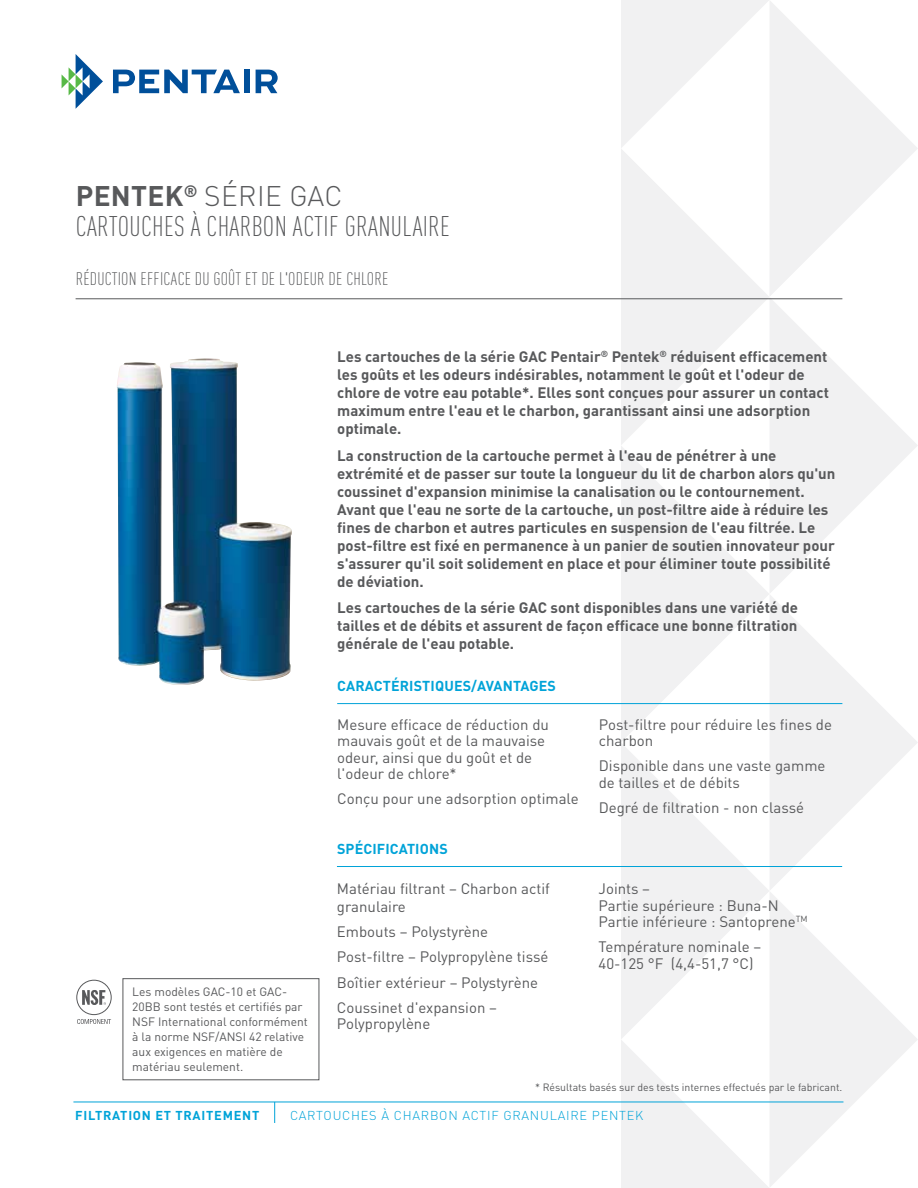
<style>
.page{position:relative;width:918px;height:1188px;background:#fff}
.page>*{position:absolute;margin:0;border:0;box-sizing:border-box;transform-origin:0 0}
.t1{font:300 condensed 28.05px/30px "DIN Pro";letter-spacing:.01em;color:#58595b}
.t2{font:300 condensed 18px "DIN Pro";letter-spacing:.01em;color:#58595b}
.t3{font:700 15px/18px "DIN Pro";color:#58595b}
.t4{font:15px/16.5px "DIN Pro";color:#58595b}
.t5{font:700 14.25px "DIN Pro";letter-spacing:.01em;color:#00a3d8}
.t6{font:300 12.75px "DIN Pro";letter-spacing:.06em;color:#00a3d8}
.t7{font:700 12.75px "DIN Pro";letter-spacing:.06em;color:#00a3d8}
.t8{font:12px/15px "DIN Pro";color:#58595b}
.t9{font:10.5px "DIN Pro";color:#58595b}
.s1{font-weight:700;font-stretch:normal}
.s2{font-stretch:normal}
</style>
<div class="page">
<svg style="left:621px;top:0;width:296px;height:148px"></svg>
<svg style="left:621px;top:148px;width:297px;height:297px;fill:#f3f3f4"></svg>
<svg style="left:621px;top:445px;width:297px;height:297px;fill:#f2f3f3"></svg>
<svg style="left:621px;top:742px;width:297px;height:426px"></svg>
<svg style="left:621px;top:1039px;width:168px;height:149px"></svg>
<hr style="left:73px;top:1102px;width:770px;height:1px;background:#00a3d8">
<svg style="left:274px;top:1102px;width:1px;height:21px"></svg>
<svg style="left:62px;top:54px;width:41px;height:55px"></svg>
<svg style="left:113px;top:70px;width:127px;height:23px"></svg>
<div style="left:244px;top:70px;width:5px;height:23px;background:#004f9a"></div>
<svg style="left:256px;top:70px;width:22px;height:23px"></svg>
<hr style="left:76px;top:298px;width:766px;height:1px;background:#58595b">
<hr style="left:337px;top:703px;width:505px;height:1px;background:#00a3d8">
<hr style="left:337px;top:866px;width:505px;height:1px;background:#00a3d8">
<img style="left:117px;top:359px;width:175px;height:326px">
<div style="left:76px;top:980px;width:36px;height:35px;border:1px solid #58595b;border-radius:50%"></div>
<svg style="left:82px;top:990px;width:24px;height:15px"></svg>
<svg style="left:77px;top:1019px;width:34px;height:5px"></svg>
<div style="left:123px;top:978px;width:196px;height:102px;border:1px solid #58595b"></div>
<h1 class="t1" style="left:76px;top:179px;width:376px"><span class="s1">PENTEK</span><sup>®</sup> <span class="s2">SÉRIE GAC<br></span>CARTOUCHES À CHARBON ACTIF GRANULAIRE</h1>
<p class="t2" style="left:76px;top:266px;width:314px">RÉDUCTION EFFICACE DU GOÛT ET DE L'ODEUR DE CHLORE</p>
<p class="t3" style="left:337px;top:346px;width:493px">Les cartouches de la série GAC Pentair<sup>®</sup> Pentek<sup>®</sup> réduisent efficacement les goûts et les odeurs indésirables, notamment le goût et l'odeur de chlore de votre eau potable*. Elles sont conçues pour assurer un contact maximum entre l'eau et le charbon, garantissant ainsi une adsorption optimale.</p>
<p class="t3" style="left:337px;top:445px;width:500px">La construction de la cartouche permet à l'eau de pénétrer à une extrémité et de passer sur toute la longueur du lit de charbon alors qu'un coussinet d'expansion minimise la canalisation ou le contournement.<br>Avant que l'eau ne sorte de la cartouche, un post-filtre aide à réduire les fines de charbon et autres particules en suspension de l'eau filtrée. Le post-filtre est fixé en permanence à un panier de soutien innovateur pour s'assurer qu'il soit solidement en place et pour éliminer toute possibilité de déviation.</p>
<p class="t3" style="left:337px;top:597px;width:463px;text-align:justify">Les cartouches de la série GAC sont disponibles dans une variété de tailles et de débits et assurent de façon efficace une bonne filtration générale de l'eau potable.</p>
<p class="t8" style="left:132px;top:983px;width:177px">Les modèles GAC-10 et GAC-<br>20BB sont testés et certifiés par<br>NSF International conformément à la norme NSF/ANSI 42 relative aux exigences en matière de matériau seulement.</p>
<p class="t5" style="left:337px;top:674px;width:220px">CARACTÉRISTIQUES/AVANTAGES</p>
<p class="t4" style="left:337px;top:715px;width:213px">Mesure efficace de réduction du mauvais goût et de la mauvaise odeur, ainsi que du goût et de l'odeur de chlore*</p>
<p class="t4" style="left:337px;top:789px;width:243px">Conçu pour une adsorption optimale</p>
<p class="t5" style="left:337px;top:837px;width:112px">SPÉCIFICATIONS</p>
<p class="t4" style="left:337px;top:878px;width:214px;line-height:18px">Matériau filtrant – Charbon actif granulaire</p>
<p class="t4" style="left:337px;top:918px;width:213px;line-height:25.2px">Embouts – Polystyrène<br>Post-filtre – Polypropylène tissé<br>Boîtier extérieur – Polystyrène<br>Coussinet d'expansion –</p>
<p class="t4" style="left:337px;top:1014px;width:95px">Polypropylène</p>
<p class="t4" style="left:599px;top:715px;width:235px">Post-filtre pour réduire les fines de charbon</p>
<p class="t4" style="left:599px;top:756px;width:228px">Disponible dans une vaste gamme de tailles et de débits</p>
<p class="t4" style="left:599px;top:798px;width:207px">Degré de filtration - non classé</p>
<p class="t4" style="left:599px;top:879px;width:211px">Joints –<br>Partie supérieure : Buna-N<br>Partie inférieure : Santoprene<sup>TM</sup></p>
<p class="t4" style="left:599px;top:937px;width:164px">Température nominale –<br>40-125 °F (4,4-51,7 °C)</p>
<p class="t7" style="left:75px;top:1105px;width:186px">FILTRATION ET TRAITEMENT</p>
<p class="t9" style="left:535px;top:1079px;width:309px">* Résultats basés sur des tests internes effectués par le fabricant.</p>
<p class="t6" style="left:290px;top:1106px;width:355px">CARTOUCHES À CHARBON ACTIF GRANULAIRE PENTEK</p>
</div>
